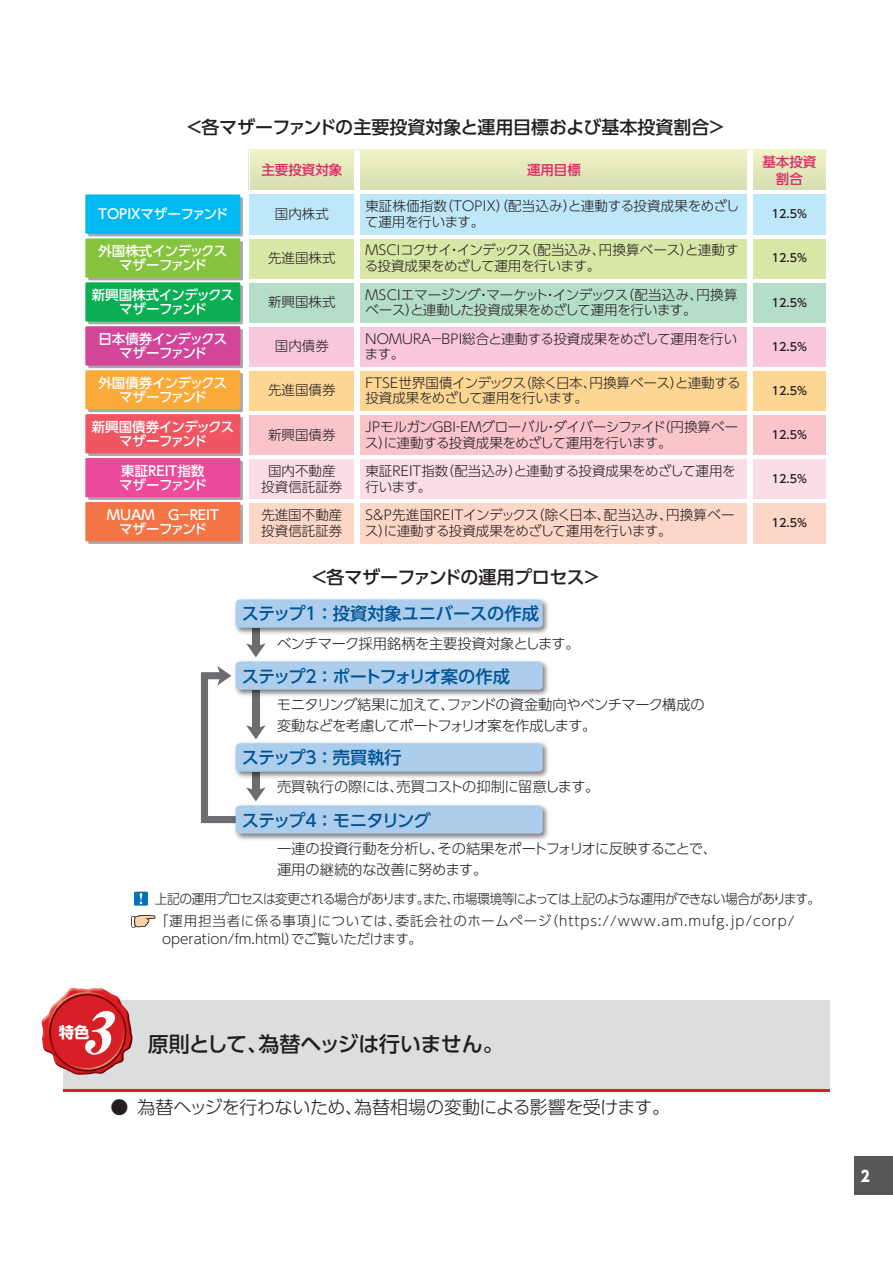
<style>
.page{position:relative;width:893px;height:1263px;background:#fff}
.page>*{position:absolute;margin:0;border:0;box-sizing:border-box;transform-origin:0 0}
.t1{font:italic 58.5px "Midashi Min Pr 5 MA31";color:#fff;scale:1.04 1}
.t2{font:500 21px "UD Shin Go Pro";letter-spacing:-.02em;color:#231f20}
.t3{font:500 18px "UD Shin Go Pro";letter-spacing:-.01em;color:#231f20}
.t4{font:300 18px "UD Shin Go Pro";letter-spacing:-.03em;color:#231f20}
.t5{font:500 17.25px "UD Shin Go Pro";letter-spacing:-.105em;color:#005495}
.t6{font:500 17.25px "UD Shin Go Pro";letter-spacing:-.01em;color:#005495}
.t7{font:500 17.25px "UD Shin Go Pro";letter-spacing:-.045em;color:#005495}
.t8{font:700 15.3px "UD Shin Go Pro";color:#fff}
.t9{font:800 15px "UD Shin Go Pro";color:#fff;scale:.9 1}
.t10{font:300 14.25px/20.2px "UD Shin Go Pro";letter-spacing:-.03em;color:#231f20}
.t11{font:300 13.5px/15.8px "UD Shin Go Pro";letter-spacing:-.025em;color:#231f20}
.t12{font:300 13.5px/22.5px "UD Shin Go Pro";letter-spacing:-.025em;color:#231f20;scale:.95 1}
.t13{font:500 13.5px/14.2px "UD Shin Go Pro";letter-spacing:-.04em;color:#fff;text-align:center}
.t14{font:300 13.5px/15.8px "UD Shin Go Pro";color:#231f20;text-align:center}
.t15{font:300 13.5px/15.8px "UD Shin Go Pro";letter-spacing:-.05em;color:#231f20}
.t16{font:500 13.5px/14.2px "UD Shin Go Pro";color:#fff}
.t17{font:500 13.5px/16.5px "UD Shin Go Pro";color:#e22669;text-align:center}
.t18{font:500 13.5px "UD Shin Go Pro";letter-spacing:-.01em;color:#fff}
.t19{font:500 11.25px "UD Shin Go Pro";color:#231f20}
</style>
<div class="page">
<div style="left:855px;top:1157px;width:38px;height:38px;background:#57585a"></div>
<div style="left:249px;top:150px;width:108px;height:43px;background:#e3e8bc"></div>
<hr style="left:249px;top:150px;width:1px;height:43px;background:#fff">
<div style="left:357px;top:150px;width:393px;height:43px;background:#e3e8bc"></div>
<div style="left:750px;top:150px;width:76px;height:43px;background:#e3e8bb"></div>
<div style="left:357px;top:500px;width:393px;height:44px;background:#fcd6c7"></div>
<div style="left:357px;top:456px;width:393px;height:44px;background:#fbdde9"></div>
<div style="left:357px;top:412px;width:393px;height:44px;background:#f9c5ca"></div>
<div style="left:357px;top:369px;width:393px;height:43px;background:#fed694"></div>
<div style="left:357px;top:325px;width:393px;height:44px;background:#f8c7dc"></div>
<div style="left:357px;top:281px;width:393px;height:44px;background:#b5dec8"></div>
<div style="left:357px;top:237px;width:393px;height:44px;background:#d9e7a6"></div>
<div style="left:357px;top:193px;width:393px;height:44px;background:#bee7fa"></div>
<div style="left:750px;top:500px;width:76px;height:44px;background:#fcd6c7"></div>
<div style="left:249px;top:500px;width:108px;height:44px;background:#fcd6c7"></div>
<div style="left:750px;top:456px;width:76px;height:44px;background:#fbdde9"></div>
<div style="left:249px;top:456px;width:108px;height:44px;background:#fbdde9"></div>
<div style="left:750px;top:412px;width:76px;height:44px;background:#f9c5ca"></div>
<div style="left:249px;top:412px;width:108px;height:44px;background:#f9c5ca"></div>
<div style="left:750px;top:369px;width:76px;height:43px;background:#fed694"></div>
<div style="left:249px;top:369px;width:108px;height:43px;background:#fed694"></div>
<div style="left:750px;top:325px;width:76px;height:44px;background:#f8c7dc"></div>
<div style="left:249px;top:325px;width:108px;height:44px;background:#f8c7dc"></div>
<div style="left:750px;top:281px;width:76px;height:44px;background:#b5dec8"></div>
<div style="left:249px;top:281px;width:108px;height:44px;background:#b5dec8"></div>
<div style="left:750px;top:237px;width:76px;height:44px;background:#d9e7a6"></div>
<div style="left:249px;top:237px;width:108px;height:44px;background:#d9e7a6"></div>
<div style="left:750px;top:193px;width:76px;height:44px;background:#bee7fa"></div>
<div style="left:249px;top:193px;width:108px;height:44px;background:#bee7fa"></div>
<hr style="left:85px;top:191px;width:741px;height:3px;background:#fff">
<div style="left:355px;top:150px;width:5px;height:394px;background:#fff"></div>
<hr style="left:249px;top:235px;width:577px;height:3px;background:#fff">
<hr style="left:249px;top:279px;width:577px;height:3px;background:#fff">
<hr style="left:249px;top:323px;width:577px;height:4px;background:#fff">
<hr style="left:249px;top:367px;width:577px;height:4px;background:#fff">
<hr style="left:249px;top:411px;width:577px;height:4px;background:#fff">
<hr style="left:249px;top:456px;width:577px;height:3px;background:#fff">
<hr style="left:249px;top:500px;width:577px;height:3px;background:#fff">
<div style="left:748px;top:150px;width:5px;height:394px;background:#fff"></div>
<svg style="left:88px;top:197px;width:155px;height:39px"></svg>
<div style="left:85px;top:194px;width:155px;height:40px;background:#00b9f1;border-radius:2px"></div>
<svg style="left:88px;top:241px;width:155px;height:39px"></svg>
<div style="left:85px;top:238px;width:155px;height:40px;background:#86c43f;border-radius:2px"></div>
<svg style="left:88px;top:285px;width:155px;height:39px"></svg>
<div style="left:85px;top:282px;width:155px;height:40px;background:#0cae54;border-radius:2px"></div>
<svg style="left:88px;top:329px;width:155px;height:39px"></svg>
<div style="left:85px;top:326px;width:155px;height:40px;background:#d24598;border-radius:2px"></div>
<svg style="left:88px;top:373px;width:155px;height:39px"></svg>
<div style="left:85px;top:370px;width:155px;height:39px;background:#faaa39;border-radius:2px"></div>
<div style="left:88px;top:417px;width:155px;height:39px;background:linear-gradient(to right,#c9828a,#c8838b);border-radius:2px"></div>
<div style="left:85px;top:414px;width:155px;height:39px;background:#f05662;border-radius:2px"></div>
<div style="left:88px;top:461px;width:155px;height:39px;background:linear-gradient(to right,#c284a6,#c284a6);border-radius:2px"></div>
<div style="left:85px;top:458px;width:155px;height:39px;background:#ed4a9b;border-radius:2px"></div>
<div style="left:88px;top:505px;width:155px;height:39px;background:linear-gradient(to right,#bf988c,#bf988c);border-radius:2px"></div>
<div style="left:85px;top:502px;width:155px;height:39px;background:#f37545;border-radius:2px"></div>
<div style="left:252px;top:628px;width:7px;height:19px;background:#6c6d70"></div>
<svg style="left:246px;top:643px;width:20px;height:14px"></svg>
<svg style="left:201px;top:666px;width:65px;height:157px"></svg>
<img style="left:234px;top:599px;width:315px;height:38px">
<div style="left:236px;top:599px;width:307px;height:29px;background:#accdeb;border-radius:4px"></div>
<img style="left:231px;top:657px;width:318px;height:42px">
<div style="left:236px;top:661px;width:307px;height:29px;background:#accdeb;border-radius:4px"></div>
<img style="left:231px;top:739px;width:318px;height:42px">
<div style="left:236px;top:743px;width:307px;height:29px;background:#accdeb;border-radius:4px"></div>
<img style="left:231px;top:801px;width:318px;height:39px">
<div style="left:236px;top:805px;width:307px;height:29px;background:#accdeb;border-radius:4px"></div>
<div style="left:134px;top:892px;width:14px;height:14px;background:#0072bc"></div>
<svg style="left:140px;top:893px;width:2px;height:11px"></svg>
<svg style="left:131px;top:915px;width:25px;height:13px"></svg>
<div style="left:63px;top:1000px;width:766px;height:92px;background:#dcdddf"></div>
<hr style="left:63px;top:1089px;width:766px;height:3px;background:#da2128">
<img style="left:41px;top:988px;width:92px;height:87px">
<h3 class="t3" style="left:185px;top:113px;width:542px">＜各マザーファンドの主要投資対象と運用目標および基本投資割合＞</h3>
<p class="t18" style="left:98px;top:203px;width:132px">TOPIXマザーファンド</p>
<p class="t13" style="left:98px;top:243px;width:130px">外国株式インデックスマザーファンド</p>
<p class="t13" style="left:92px;top:287px;width:144px">新興国株式インデックスマザーファンド</p>
<p class="t13" style="left:98px;top:331px;width:130px">日本債券インデックスマザーファンド</p>
<p class="t13" style="left:98px;top:375px;width:130px">外国債券インデックスマザーファンド</p>
<p class="t13" style="left:92px;top:419px;width:144px">新興国債券インデックスマザーファンド</p>
<p class="t16" style="left:119px;top:463px;width:89px">東証REIT指数マザーファンド</p>
<p class="t16" style="left:107px;top:507px;width:114px;text-align:center">MUAM　G－REITマザーファンド</p>
<p class="t17" style="left:261px;top:162px;width:82px">主要投資対象</p>
<p class="t17" style="left:527px;top:162px;width:55px">運用目標</p>
<p class="t17" style="left:762px;top:153px;width:55px">基本投資割合</p>
<p class="t11" style="left:275px;top:205px;width:56px">国内株式</p>
<p class="t19" style="left:772px;top:205px;width:37px">12.5％</p>
<p class="t11" style="left:268px;top:249px;width:69px">先進国株式</p>
<p class="t19" style="left:772px;top:249px;width:37px">12.5％</p>
<p class="t11" style="left:268px;top:294px;width:69px">新興国株式</p>
<p class="t19" style="left:772px;top:293px;width:37px">12.5％</p>
<p class="t11" style="left:275px;top:338px;width:56px">国内債券</p>
<p class="t19" style="left:772px;top:337px;width:37px">12.5％</p>
<p class="t11" style="left:268px;top:382px;width:69px">先進国債券</p>
<p class="t19" style="left:772px;top:381px;width:37px">12.5％</p>
<p class="t11" style="left:365px;top:198px;width:376px">東証株価指数（ＴＯＰＩＸ）（配当込み）と連動する投資成果をめざして運用を行います。</p>
<p class="t11" style="left:365px;top:242px;width:375px">ＭＳＣＩコクサイ・インデックス（配当込み、円換算ベース）と連動する投資成果をめざして運用を行います。</p>
<p class="t11" style="left:365px;top:286px;width:374px">ＭＳＣＩエマージング・マーケット・インデックス（配当込み、円換算ベース）と連動した投資成果をめざして運用を行います。</p>
<p class="t15" style="left:364px;top:330px;width:374px">ＮＯＭＵＲＡ－ＢＰＩ総合と連動する投資成果をめざして運用を行います。</p>
<p class="t11" style="left:363px;top:374px;width:379px">ＦＴＳＥ世界国債インデックス（除く日本、円換算ベース）と連動する投資成果をめざして運用を行います。</p>
<p class="t11" style="left:362px;top:419px;width:378px">ＪＰモルガンＧＢＩ‐ＥＭグローバル・ダイバーシファイド（円換算ベース）に連動する投資成果をめざして運用を行います。</p>
<p class="t11" style="left:268px;top:426px;width:69px">新興国債券</p>
<p class="t19" style="left:772px;top:426px;width:37px">12.5％</p>
<p class="t11" style="left:365px;top:463px;width:372px">東証ＲＥＩＴ指数（配当込み）と連動する投資成果をめざして運用を行います。</p>
<p class="t14" style="left:261px;top:462px;width:83px">国内不動産投資信託証券</p>
<p class="t19" style="left:772px;top:470px;width:37px">12.5％</p>
<p class="t11" style="left:362px;top:507px;width:374px">Ｓ＆Ｐ先進国ＲＥＩＴインデックス（除く日本、配当込み、円換算ベース）に連動する投資成果をめざして運用を行います。</p>
<p class="t14" style="left:261px;top:507px;width:83px;text-align:left">先進国不動産投資信託証券</p>
<p class="t19" style="left:772px;top:514px;width:37px">12.5％</p>
<h3 class="t3" style="left:310px;top:562px;width:292px">＜各マザーファンドの運用プロセス＞</h3>
<p class="t6" style="left:242px;top:600px;width:299px">ステップ１ ：投資対象ユニバースの作成</p>
<p class="t10" style="left:277px;top:633px;width:304px">ベンチマーク採用銘柄を主要投資対象とします。</p>
<p class="t5" style="left:242px;top:662px;width:270px">ステップ２ ：ポートフォリオ案の作成</p>
<p class="t10" style="left:277px;top:694px;width:429px">モニタリング結果に加えて、ファンドの資金動向やベンチマーク構成の変動などを考慮してポートフォリオ案を作成します。</p>
<p class="t7" style="left:242px;top:743px;width:162px">ステップ３ ：売買執行</p>
<p class="t10" style="left:277px;top:776px;width:324px">売買執行の際には、売買コストの抑制に留意します。</p>
<p class="t5" style="left:242px;top:806px;width:191px">ステップ４ ：モニタリング</p>
<p class="t10" style="left:277px;top:838px;width:442px">一連の投資行動を分析し、その結果をポートフォリオに反映することで、運用の継続的な改善に努めます。</p>
<h1 class="t1" style="left:80px;top:987px;width:49px">3</h1>
<p class="t8" style="left:59px;top:1019px;width:32px">特色</p>
<p class="t12" style="left:155px;top:887px;width:702px">上記の運用プロセスは変更される場合があります。また、市場環境等によっては上記のような運用ができない場合があります。「運用担当者に係る事項」については、委託会社のホームページ（https://www.am.mufg.jp/corp/</p>
<p class="t14" style="left:162px;top:930px;width:261px">operation/fm.html）でご覧いただけます。</p>
<h2 class="t2" style="left:148px;top:1027px;width:357px">原則として、為替ヘッジは行いません。</h2>
<h3 class="t4" style="left:110px;top:1092px;width:561px">● 為替ヘッジを行わないため、為替相場の変動による影響を受けます。</h3>
<p class="t9" style="left:861px;top:1163px;width:11px">2</p>
</div>
